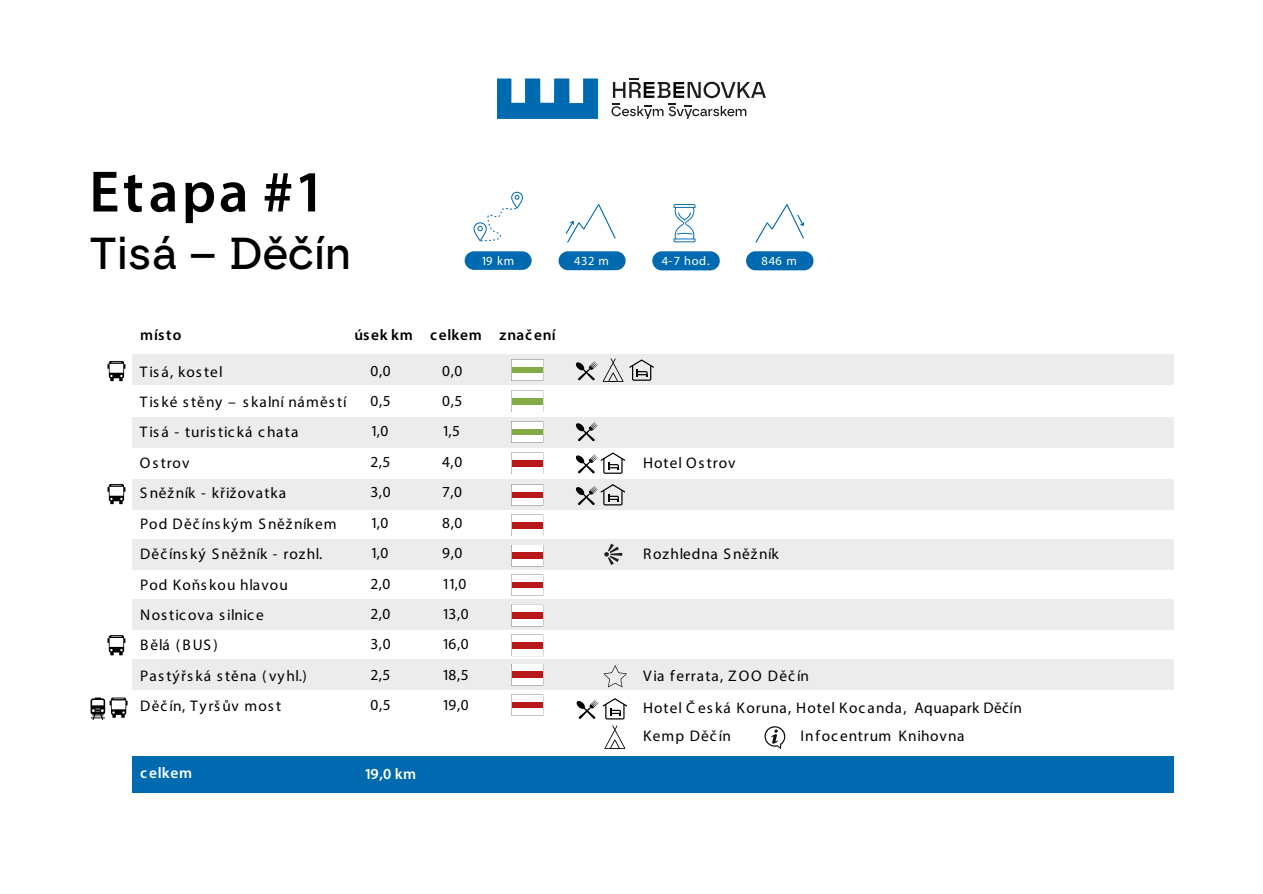
<style>
.page{position:relative;width:1263px;height:894px;background:#fff}
.page>*{position:absolute;margin:0;border:0;box-sizing:border-box;transform-origin:0 0}
.t1{font:600 58.65px "Myriad Pro";letter-spacing:.06em;color:#000}
.t2{font:500 44.7px "Borna";color:#000}
.t3{font:15.3px/30.5px "Myriad Pro";letter-spacing:.065em;color:#000}
.t4{font:600 15.3px "Myriad Pro";letter-spacing:.05em;color:#000}
.t5{font:600 15.3px "Myriad Pro";letter-spacing:.05em;color:#fff}
.t6{font:12.45px "Myriad Pro";letter-spacing:.045em;color:#fff}
</style>
<div class="page">
<svg style="left:497px;top:78px;width:101px;height:41px"></svg>
<svg style="left:611px;top:78px;width:155px;height:41px"></svg>
<div style="left:132px;top:354px;width:1041px;height:31px;background:#ececec"></div>
<div style="left:132px;top:416px;width:1041px;height:31px;background:#ececec"></div>
<div style="left:132px;top:479px;width:1041px;height:31px;background:#ececec"></div>
<div style="left:132px;top:538px;width:1041px;height:31px;background:#ececec"></div>
<div style="left:132px;top:599px;width:1041px;height:31px;background:#ececec"></div>
<div style="left:132px;top:659px;width:1041px;height:31px;background:#ececec"></div>
<div style="left:132px;top:756px;width:1041px;height:36px;background:#006ab0"></div>
<svg style="left:511px;top:452px;width:32px;height:22px"></svg>
<div style="left:512px;top:460px;width:30px;height:6px;background:#b81818"></div>
<div style="left:512px;top:453px;width:30px;height:6px;background:#fff"></div>
<div style="left:512px;top:466px;width:30px;height:7px;background:#fff"></div>
<svg style="left:511px;top:484px;width:32px;height:21px"></svg>
<div style="left:512px;top:491px;width:30px;height:7px;background:#b81818"></div>
<div style="left:512px;top:485px;width:30px;height:6px;background:#fff"></div>
<div style="left:512px;top:498px;width:30px;height:7px;background:#fff"></div>
<svg style="left:511px;top:514px;width:32px;height:22px"></svg>
<div style="left:512px;top:522px;width:30px;height:6px;background:#b81818"></div>
<div style="left:512px;top:515px;width:30px;height:6px;background:#fff"></div>
<div style="left:512px;top:528px;width:30px;height:7px;background:#fff"></div>
<svg style="left:511px;top:545px;width:32px;height:21px"></svg>
<div style="left:512px;top:552px;width:30px;height:7px;background:#b81818"></div>
<div style="left:512px;top:545px;width:30px;height:7px;background:#fff"></div>
<div style="left:512px;top:559px;width:30px;height:6px;background:#fff"></div>
<svg style="left:511px;top:574px;width:32px;height:21px"></svg>
<div style="left:512px;top:581px;width:30px;height:7px;background:#b81818"></div>
<div style="left:512px;top:575px;width:30px;height:6px;background:#fff"></div>
<div style="left:512px;top:588px;width:30px;height:7px;background:#fff"></div>
<svg style="left:511px;top:604px;width:32px;height:22px"></svg>
<div style="left:512px;top:612px;width:30px;height:6px;background:#b81818"></div>
<div style="left:512px;top:605px;width:30px;height:7px;background:#fff"></div>
<div style="left:512px;top:619px;width:30px;height:6px;background:#fff"></div>
<svg style="left:511px;top:634px;width:32px;height:22px"></svg>
<div style="left:512px;top:642px;width:30px;height:6px;background:#b81818"></div>
<div style="left:512px;top:635px;width:30px;height:6px;background:#fff"></div>
<div style="left:512px;top:648px;width:30px;height:7px;background:#fff"></div>
<svg style="left:511px;top:664px;width:32px;height:21px"></svg>
<div style="left:512px;top:671px;width:30px;height:6px;background:#b81818"></div>
<div style="left:512px;top:664px;width:30px;height:7px;background:#fff"></div>
<div style="left:512px;top:678px;width:30px;height:6px;background:#fff"></div>
<svg style="left:511px;top:694px;width:32px;height:21px"></svg>
<div style="left:512px;top:701px;width:30px;height:7px;background:#b81818"></div>
<div style="left:512px;top:695px;width:30px;height:6px;background:#fff"></div>
<div style="left:512px;top:708px;width:30px;height:7px;background:#fff"></div>
<svg style="left:511px;top:359px;width:32px;height:21px"></svg>
<div style="left:512px;top:366px;width:30px;height:7px;background:#82ab46"></div>
<div style="left:512px;top:360px;width:30px;height:6px;background:#fff"></div>
<div style="left:512px;top:373px;width:30px;height:7px;background:#fff"></div>
<svg style="left:511px;top:390px;width:32px;height:22px"></svg>
<div style="left:512px;top:398px;width:30px;height:6px;background:#82ab46"></div>
<div style="left:512px;top:391px;width:30px;height:6px;background:#fff"></div>
<div style="left:512px;top:405px;width:30px;height:6px;background:#fff"></div>
<svg style="left:511px;top:421px;width:32px;height:21px"></svg>
<div style="left:512px;top:428px;width:30px;height:7px;background:#82ab46"></div>
<div style="left:512px;top:422px;width:30px;height:6px;background:#fff"></div>
<div style="left:512px;top:435px;width:30px;height:7px;background:#fff"></div>
<svg style="left:575px;top:452px;width:50px;height:21px"></svg>
<svg style="left:575px;top:484px;width:50px;height:21px"></svg>
<svg style="left:604px;top:543px;width:18px;height:22px"></svg>
<svg style="left:575px;top:422px;width:23px;height:19px"></svg>
<svg style="left:473px;top:192px;width:50px;height:49px"></svg>
<svg style="left:565px;top:204px;width:51px;height:39px"></svg>
<div style="left:746px;top:251px;width:67px;height:19px;background:#006ab0;border-radius:9px"></div>
<svg style="left:755px;top:204px;width:50px;height:39px"></svg>
<svg style="left:673px;top:204px;width:23px;height:38px"></svg>
<div style="left:652px;top:251px;width:68px;height:19px;background:#006ab0;border-radius:9px"></div>
<div style="left:559px;top:251px;width:67px;height:19px;background:#006ab0;border-radius:9px"></div>
<div style="left:465px;top:251px;width:67px;height:19px;background:#006ab0;border-radius:9px"></div>
<svg style="left:107px;top:361px;width:18px;height:20px"></svg>
<svg style="left:107px;top:635px;width:18px;height:20px"></svg>
<svg style="left:91px;top:697px;width:37px;height:22px"></svg>
<svg style="left:604px;top:725px;width:21px;height:23px"></svg>
<svg style="left:603px;top:665px;width:24px;height:22px"></svg>
<svg style="left:764px;top:726px;width:22px;height:22px"></svg>
<svg style="left:576px;top:698px;width:51px;height:21px"></svg>
<svg style="left:107px;top:484px;width:18px;height:20px"></svg>
<svg style="left:575px;top:358px;width:79px;height:24px"></svg>
<h1 class="t1" style="left:89px;top:154px;width:238px">Etapa #1</h1>
<h2 class="t2" style="left:89px;top:226px;width:263px">Tisá – Děčín</h2>
<p class="t6" style="left:481px;top:252px;width:35px">19 km</p>
<p class="t6" style="left:574px;top:252px;width:36px">432 m</p>
<p class="t4" style="left:140px;top:325px;width:43px">místo</p>
<p class="t4" style="left:354px;top:325px;width:129px">úsek km celkem</p>
<p class="t3" style="left:140px;top:356px;width:208px">Tisá, kostel<br>Tiské stěny – skalní náměstí<br>Tisá - turistická chata<br>Ostrov<br>Sněžník - křižovatka<br>Pod Děčínským Sněžníkem<br>Děčínský Sněžník - rozhl.<br>Pod Koňskou hlavou<br>Nosticova silnice<br>Bělá (BUS)<br>Pastýřská stěna (vyhl.)<br>Děčín, Tyršův most</p>
<p class="t3" style="left:370px;top:355px;width:22px">0,0<br>0,5<br>1,0<br>2,5<br>3,0<br>1,0<br>1,0<br>2,0<br>2,0<br>3,0<br>2,5<br>0,5</p>
<p class="t3" style="left:442px;top:355px;width:28px">0,0<br>0,5<br>1,5<br>4,0<br>7,0<br>8,0<br>9,0<br>11,0<br>13,0<br>16,0<br>18,5<br>19,0</p>
<p class="t4" style="left:499px;top:325px;width:58px">značení</p>
<p class="t5" style="left:140px;top:763px;width:53px">celkem</p>
<p class="t5" style="left:364px;top:764px;width:54px">19,0 km</p>
<p class="t6" style="left:662px;top:252px;width:49px">4-7 hod.</p>
<p class="t6" style="left:761px;top:252px;width:37px">846 m</p>
<p class="t3" style="left:643px;top:447px;width:94px">Hotel Ostrov</p>
<p class="t3" style="left:643px;top:538px;width:137px">Rozhledna Sněžník</p>
<p class="t3" style="left:643px;top:660px;width:168px">Via ferrata, ZOO Děčín</p>
<p class="t3" style="left:643px;top:692px;width:380px">Hotel Č eská Koruna, Hotel Kocanda, Aquapark Děčín</p>
<p class="t3" style="left:965px;top:691px;width:115px">Coffee &amp; Books</p>
<p class="t3" style="left:643px;top:720px;width:89px">Kemp Děčín</p>
<p class="t3" style="left:801px;top:720px;width:165px">Infocentrum Knihovna</p>
</div>
